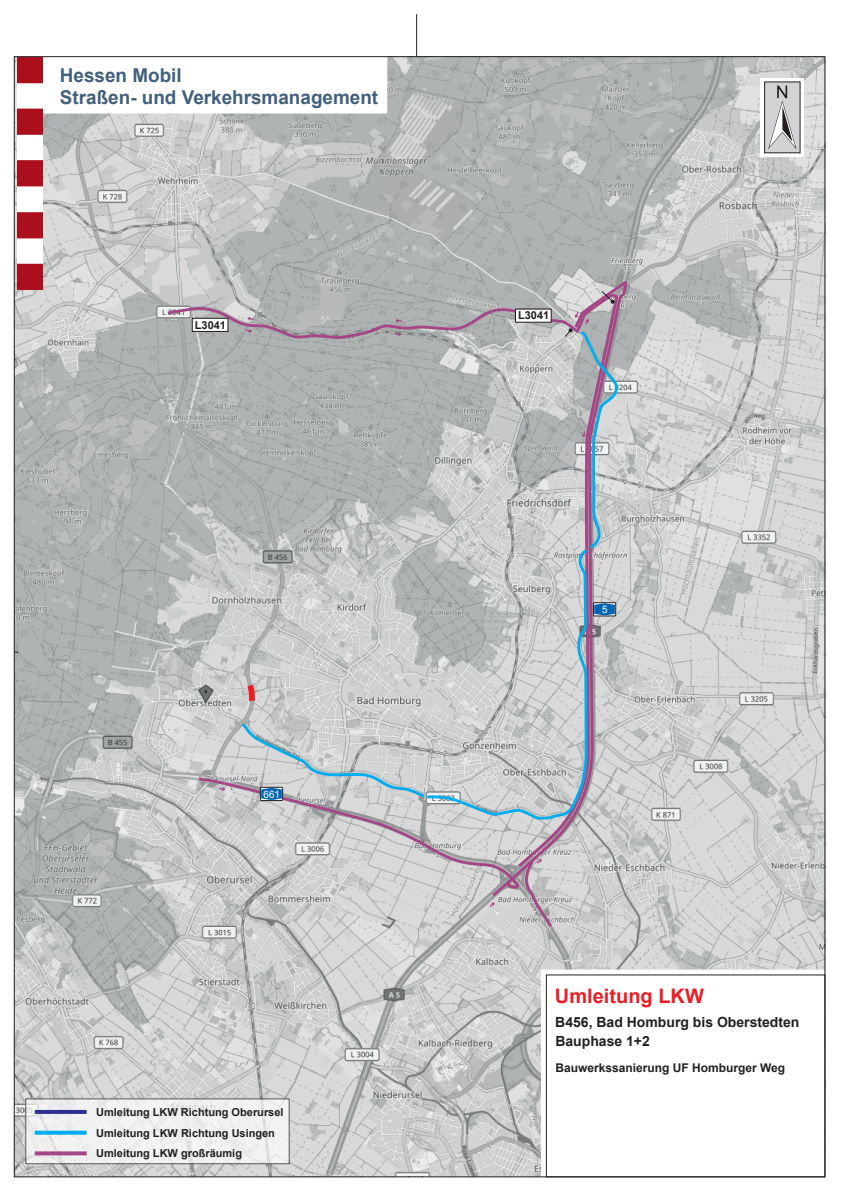
<style>
.page{position:relative;width:842px;height:1191px;background:#fff}
.page>*{position:absolute;margin:0;border:0;box-sizing:border-box;transform-origin:0 0}
.t1{font:700 20px "Arial";color:#ee1d23}
.t2{font:700 19px/21.3px "Arial";color:#42607d}
.t3{font:700 14px "Arial";color:#231f20}
.t4{font:700 12px "Arial";color:#231f20}
.t5{font:700 11px/20.7px "Arial";color:#231f20}
.t6{font:10.3px "Arial";color:#fff;scale:.96 1}
</style>
<div class="page">
<img style="left:16px;top:58px;width:807px;height:1117px">
<div style="left:26px;top:1099px;width:263px;height:64px;background:#f0f1f1"></div>
<hr style="left:35px;top:1110px;width:52px;height:4px;background:#2e3092">
<svg style="left:35px;top:1130px;width:52px;height:4px"></svg>
<svg style="left:35px;top:1151px;width:52px;height:4px"></svg>
<div style="left:17px;top:48px;width:370px;height:65px;background:#fff"></div>
<img style="left:18px;top:58px;width:25px;height:231px">
<div style="left:541px;top:970px;width:284px;height:207px;background:#fff"></div>
<hr style="left:416px;top:14px;width:1px;height:43px;background:#231f20">
<svg style="left:760px;top:78px;width:44px;height:78px"></svg>
<div style="left:764px;top:82px;width:36px;height:71px;background:#d1d2d4;border:1px solid #231f20"></div>
<svg style="left:768px;top:85px;width:28px;height:64px"></svg>
<div style="left:546px;top:974px;width:279px;height:203px;border:1px solid #231f20"></div>
<svg style="left:165px;top:292px;width:324px;height:578px;background:#b9bbbc"></svg>
<svg style="left:489px;top:279px;width:140px;height:620px;background:#c2c2c4"></svg>
<svg style="left:602px;top:291px;width:13px;height:13px"></svg>
<svg style="left:196px;top:720px;width:359px;height:210px;background:#c6c8ca"></svg>
<svg style="left:424px;top:546px;width:166px;height:275px;background:#bfc4c7"></svg>
<svg style="left:565px;top:312px;width:55px;height:239px;background:#b3b3be"></svg>
<svg style="left:243px;top:678px;width:15px;height:28px"></svg>
<h2 class="t2" style="left:60px;top:65px;width:320px">Hessen Mobil<br>Straßen- und Verkehrsmanagement</h2>
<p class="t5" style="left:195px;top:314px;width:33px">L3041</p>
<p class="t6" style="left:263px;top:787px;width:19px">661</p>
<p class="t5" style="left:96px;top:1101px;width:189px">Umleitung LKW Richtung Oberursel<br>Umleitung LKW Richtung Usingen<br>Umleitung LKW großräumig</p>
<p class="t5" style="left:518px;top:305px;width:33px">L3041</p>
<p class="t6" style="left:602px;top:602px;width:7px">5</p>
<h1 class="t1" style="left:555px;top:981px;width:150px">Umleitung LKW</h1>
<p class="t3" style="left:555px;top:1012px;width:246px">B456, Bad Homburg bis Oberstedten</p>
<p class="t4" style="left:555px;top:1059px;width:231px">Bauwerkssanierung UF Homburger Weg</p>
<p class="t3" style="left:555px;top:1031px;width:96px">Bauphase 1+2</p>
</div>
